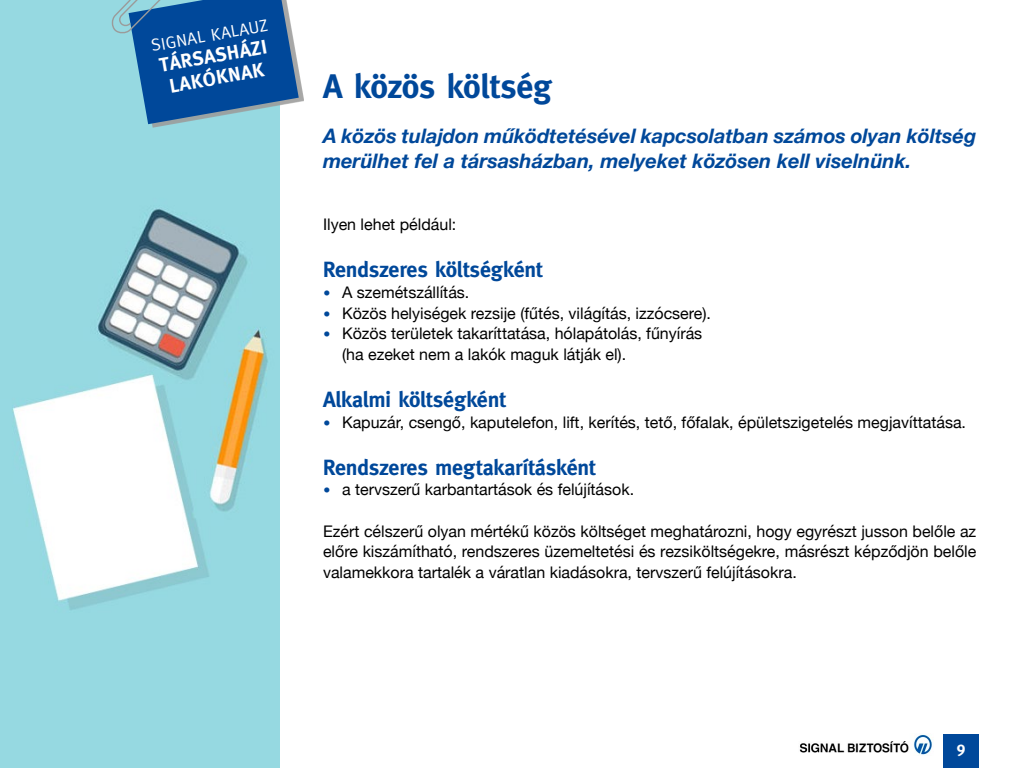
<style>
.page{position:relative;width:1024px;height:768px;background:#fff}
.page>*{position:absolute;margin:0;border:0;box-sizing:border-box;transform-origin:0 0}
.t1{font:700 34px "H Meta";letter-spacing:-.01em;color:#00489a}
.t2{font:700 22px "H Meta";letter-spacing:-.01em;color:#00489a}
.t3{font:italic 700 20px/25px "Helvetica Neue";color:#00489a}
.t4{font:700 19.7px/21.9px "H Meta";color:#fff;text-align:center}
.t5{font:17px "H Meta Normal";color:#fff}
.t6{font:16px/20.6px "Helvetica Neue";color:#000}
.t7{font:700 16px "H Meta";color:#fff}
.s1{font-size:12px;color:#00489a}
</style>
<div class="page">
<img style="left:799px;top:734px;width:133px;height:21px">
<img style="left:0;top:0;width:280px;height:768px">
<div style="left:943px;top:734px;width:36px;height:34px;background:#00489a"></div>
<div style="left:133px;top:0;width:171px;height:128px;background:#9b9b9a;opacity:.88"></div>
<svg style="left:111px;top:0;width:188px;height:124px;background:#2e6fac"></svg>
<p class="t5" style="left:150px;top:35px;width:119px;rotate:-10deg">SIGNAL KALAUZ</p>
<p class="t4" style="left:157px;top:54px;width:110px;rotate:-10deg">TÁRSASHÁZI lakóknak</p>
<h1 class="t1" style="left:323px;top:64px;width:230px">A közös költség</h1>
<p class="t3" style="left:323px;top:124px;width:655px">A közös tulajdon működtetésével kapcsolatban számos olyan költség merülhet fel a társasházban, melyeket közösen kell viselnünk.</p>
<p class="t6" style="left:323px;top:215px;width:135px">Ilyen lehet például:</p>
<h2 class="t2" style="left:323px;top:255px;width:221px">Rendszeres költségként</h2>
<p class="t6" style="left:323px;top:283px;width:148px"><span class="s1">●</span> A szemétszállítás.</p>
<p class="t6" style="left:323px;top:304px;width:390px"><span class="s1">●</span> Közös helyiségek rezsije (fűtés, világítás, izzócsere).</p>
<p class="t6" style="left:342px;top:324px;width:362px;text-indent:-19px"><span class="s1">●</span> Közös területek takaríttatása, hólapátolás, fűnyírás (ha ezeket nem a lakók maguk látják el).</p>
<h2 class="t2" style="left:323px;top:385px;width:184px">Alkalmi költségként</h2>
<p class="t6" style="left:323px;top:413px;width:645px"><span class="s1">●</span> Kapuzár, csengő, kaputelefon, lift, kerítés, tető, főfalak, épületszigetelés megjavíttatása.</p>
<h2 class="t2" style="left:323px;top:453px;width:274px">Rendszeres megtakarításként</h2>
<p class="t6" style="left:323px;top:480px;width:313px"><span class="s1">●</span> a tervszerű karbantartások és felújítások.</p>
<p class="t6" style="left:323px;top:522px;width:655px;text-align:justify">Ezért célszerű olyan mértékű közös költséget meghatározni, hogy egyrészt jusson belőle az előre kiszámítható, rendszeres üzemeltetési és rezsiköltségekre, másrészt képződjön belőle valamekkora tartalék a váratlan kiadásokra, tervszerű felújításokra.</p>
<p class="t7" style="left:957px;top:737px;width:10px">9</p>
</div>
